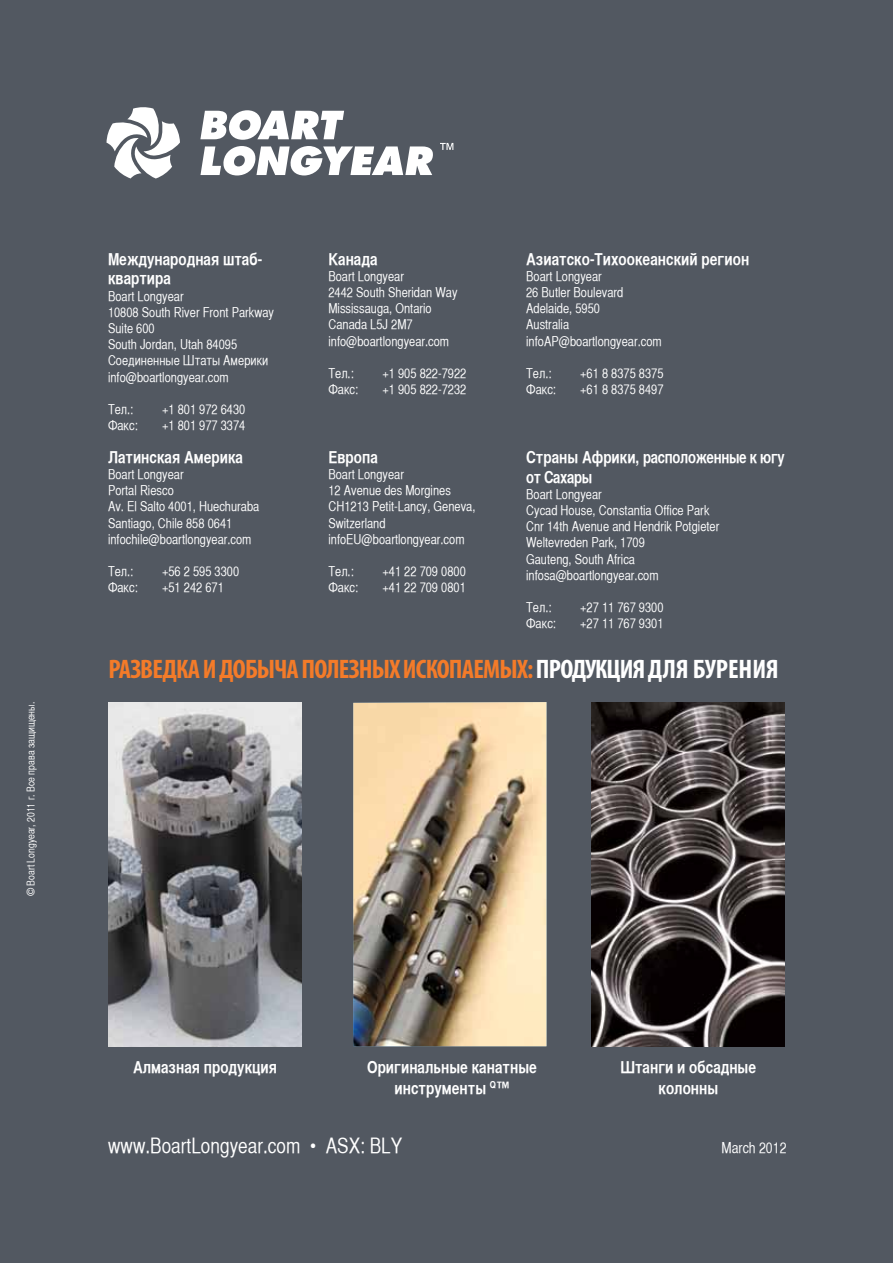
<style>
.page{position:relative;width:893px;height:1263px;background:#525861}
.page>*{position:absolute;margin:0;border:0;box-sizing:border-box;transform-origin:0 0}
.t1{font:700 condensed 26.85px "Myriad Pro";letter-spacing:-.03em;color:#f47b29}
.t2{font:21px "Helvetica CY Plain";color:#fff}
.t3{font:16.5px/21px "Helvetica CY Bold";color:#fff;text-align:center}
.t4{font:16.5px/19.8px "Helvetica CY Bold";letter-spacing:-.02em;color:#fff}
.t5{font:15px "Helvetica CY Plain";color:#fff}
.t6{font:13.5px/16.2px "Helvetica CY Plain";color:#fff}
.t7{font:10.5px "Helvetica CY Plain";color:#fff}
.s1{color:#fff}
</style>
<div class="page">
<svg style="left:106px;top:107px;width:74px;height:72px"></svg>
<svg style="left:200px;top:110px;width:144px;height:30px"></svg>
<svg style="left:200px;top:146px;width:233px;height:29px"></svg>
<svg style="left:440px;top:143px;width:13px;height:7px"></svg>
<img style="left:108px;top:702px;width:194px;height:344px">
<img style="left:353px;top:702px;width:193px;height:344px">
<img style="left:592px;top:702px;width:193px;height:344px">
<p class="t7" style="left:25px;top:896px;width:196px;rotate:-90deg">© Boart Longyear, 2011 г. Все права защищены.</p>
<p class="t3" style="left:108px;top:249px;width:156px;line-height:19.8px;text-align:left">Международная штаб&shy;квартира</p>
<p class="t6" style="left:108px;top:288px;width:168px">Boart Longyear<br>10808 South River Front Parkway<br>Suite 600<br>South Jordan, Utah 84095<br>Соединенные Штаты Америки info@boartlongyear.com</p>
<p class="t6" style="left:108px;top:401px;width:27px">Тел.:</p>
<p class="t6" style="left:162px;top:401px;width:85px">+1 801 972 6430</p>
<p class="t6" style="left:108px;top:417px;width:31px">Факс:</p>
<p class="t6" style="left:162px;top:417px;width:85px">+1 801 977 3374</p>
<p class="t3" style="left:108px;top:446px;width:137px">Латинская Америка</p>
<p class="t6" style="left:108px;top:466px;width:153px">Boart Longyear<br>Portal Riesco<br>Av. El Salto 4001, Huechuraba<br>Santiago, Chile 858 0641 infochile@boartlongyear.com</p>
<p class="t6" style="left:108px;top:563px;width:27px">Тел.:</p>
<p class="t6" style="left:162px;top:563px;width:79px">+56 2 595 3300</p>
<p class="t6" style="left:108px;top:579px;width:31px">Факс:</p>
<p class="t6" style="left:162px;top:579px;width:63px">+51 242 671</p>
<p class="t3" style="left:328px;top:248px;width:51px">Канада</p>
<p class="t6" style="left:328px;top:268px;width:131px">Boart Longyear<br>2442 South Sheridan Way<br>Mississauga, Ontario<br>Canada L5J 2M7 info@boartlongyear.com</p>
<p class="t6" style="left:328px;top:365px;width:27px">Тел.:</p>
<p class="t6" style="left:382px;top:365px;width:86px">+1 905 822-7922</p>
<p class="t6" style="left:328px;top:381px;width:31px">Факс:</p>
<p class="t6" style="left:382px;top:381px;width:86px">+1 905 822-7232</p>
<p class="t3" style="left:328px;top:446px;width:51px">Европа</p>
<p class="t6" style="left:328px;top:466px;width:149px">Boart Longyear<br>12 Avenue des Morgines<br>CH1213 Petit-Lancy, Geneva,<br>Switzerland infoEU@boartlongyear.com</p>
<p class="t6" style="left:328px;top:563px;width:27px">Тел.:</p>
<p class="t6" style="left:382px;top:563px;width:85px">+41 22 709 0800</p>
<p class="t6" style="left:328px;top:579px;width:31px">Факс:</p>
<p class="t6" style="left:382px;top:579px;width:85px">+41 22 709 0801</p>
<p class="t3" style="left:526px;top:248px;width:225px">Азиатско-Тихоокеанский регион</p>
<p class="t6" style="left:526px;top:268px;width:137px">Boart Longyear<br>26 Butler Boulevard<br>Adelaide, 5950<br>Аustralia infoAP@boartlongyear.com</p>
<p class="t6" style="left:526px;top:365px;width:27px">Тел.:</p>
<p class="t6" style="left:580px;top:365px;width:85px">+61 8 8375 8375</p>
<p class="t6" style="left:526px;top:381px;width:31px">Факс:</p>
<p class="t6" style="left:580px;top:381px;width:85px">+61 8 8375 8497</p>
<p class="t4" style="left:526px;top:447px;width:260px">Страны Африки, расположенные к югу от Сахары</p>
<p class="t6" style="left:526px;top:486px;width:195px">Boart Longyear<br>Cycad House, Constantia Office Park<br>Cnr 14th Avenue and Hendrik Potgieter<br>Weltevreden Park, 1709<br>Gauteng, South Africa infosa@boartlongyear.com</p>
<p class="t6" style="left:526px;top:599px;width:27px">Тел.:</p>
<p class="t6" style="left:580px;top:599px;width:85px">+27 11 767 9300</p>
<p class="t6" style="left:526px;top:615px;width:31px">Факс:</p>
<p class="t6" style="left:580px;top:615px;width:85px">+27 11 767 9301</p>
<h1 class="t1" style="left:108px;top:652px;width:672px">РАЗВЕДКА И ДОБЫЧА ПОЛЕЗНЫХ ИСКОПАЕМЫХ:<span class="s1">ПРОДУКЦИЯ ДЛЯ БУРЕНИЯ</span></h1>
<p class="t3" style="left:133px;top:1056px;width:145px">Алмазная продукция</p>
<p class="t3" style="left:367px;top:1056px;width:171px">Оригинальные канатные инструменты <sup>Q</sup>™</p>
<p class="t3" style="left:620px;top:1056px;width:137px">Штанги и обсадные колонны</p>
<h2 class="t2" style="left:108px;top:1133px;width:296px">www.BoartLongyear.com • ASX: BLY</h2>
<p class="t5" style="left:721px;top:1139px;width:66px">March 2012</p>
</div>
